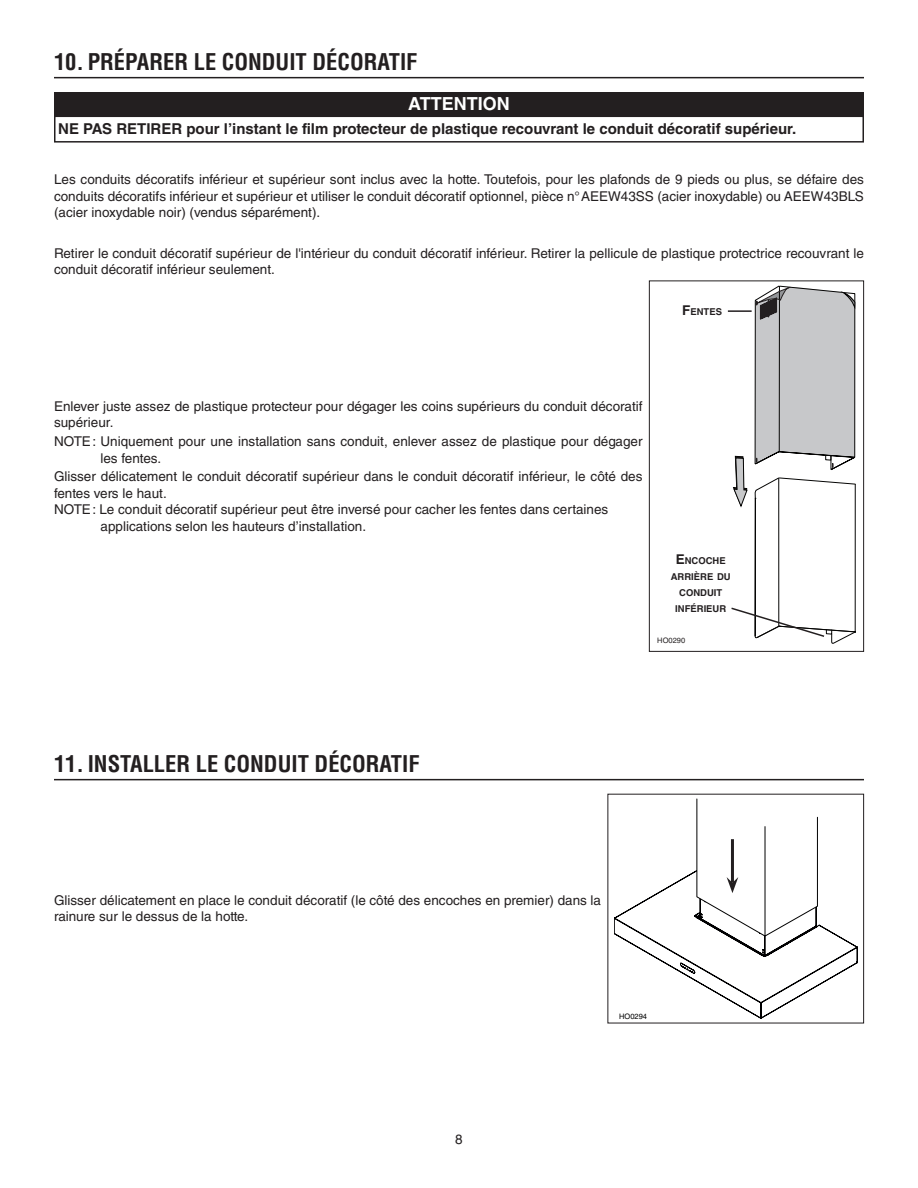
<style>
.page{position:relative;width:918px;height:1188px;background:#fff}
.page>*{position:absolute;margin:0;border:0;box-sizing:border-box;transform-origin:0 0}
.t1{font:700 condensed 22.5px "Helvetica LT Std";color:#231f20}
.t2{font:700 18px "Helvetica LT Std";color:#fff}
.t3{font:700 15px "Helvetica LT Std";color:#231f20}
.t4{font:13.5px/16.2px "Helvetica LT Std";color:#231f20}
.t5{font:700 9.45px/16.2px "Helvetica LT Std";color:#231f20;text-align:center}
.t6{font:7.5px "Helvetica";color:#231f20}
.t7{font:7.5px "Helvetica LT Std";color:#000001}
.s1{font-size:13.5px}
</style>
<div class="page">
<hr style="left:54px;top:77px;width:810px;height:1px;background:#231f20">
<hr style="left:728px;top:310px;width:24px;height:2px;background:#231f20">
<div style="left:649px;top:281px;width:215px;height:371px;border:1px solid #231f20"></div>
<svg style="left:730px;top:286px;width:126px;height:365px"></svg>
<hr style="left:54px;top:779px;width:810px;height:1px;background:#231f20">
<svg style="left:614px;top:799px;width:244px;height:220px"></svg>
<div style="left:54px;top:92px;width:810px;height:24px;background:#231f20"></div>
<div style="left:54px;top:116px;width:810px;height:27px;border:2px solid #231f20"></div>
<p class="t1" style="left:54px;top:48px;width:365px">10. PRÉPARER LE CONDUIT DÉCORATIF</p>
<p class="t2" style="left:408px;top:93px;width:103px">ATTENTION</p>
<p class="t3" style="left:58px;top:120px;width:740px">NE PAS RETIRER pour l’instant le film protecteur de plastique recouvrant le conduit décoratif supérieur.</p>
<p class="t4" style="left:54px;top:172px;width:812px;text-align:justify">Les conduits décoratifs inférieur et supérieur sont inclus avec la hotte. Toutefois, pour les plafonds de 9 pieds ou plus, se défaire des conduits décoratifs inférieur et supérieur et utiliser le conduit décoratif optionnel, pièce n°AEEW43SS (acier inoxydable) ou AEEW43BLS (acier inoxydable noir) (vendus séparément).</p>
<p class="t4" style="left:54px;top:245px;width:812px">Retirer le conduit décoratif supérieur de l'intérieur du conduit décoratif inférieur. Retirer la pellicule de plastique protectrice recouvrant le conduit décoratif inférieur seulement.</p>
<p class="t5" style="left:682px;top:304px;width:41px"><span class="s1">F</span>ENTES</p>
<p class="t4" style="left:54px;top:398px;width:590px">Enlever juste assez de plastique protecteur pour dégager les coins supérieurs du conduit décoratif supérieur.</p>
<p class="t4" style="left:100px;top:434px;width:544px;text-indent:-46px">NOTE: Uniquement pour une installation sans conduit, enlever assez de plastique pour dégager les fentes.</p>
<p class="t4" style="left:54px;top:469px;width:590px">Glisser délicatement le conduit décoratif supérieur dans le conduit décoratif inférieur, le côté des fentes vers le haut.</p>
<p class="t4" style="left:100px;top:502px;width:509px;text-indent:-46px">NOTE: Le conduit décoratif supérieur peut être inversé pour cacher les fentes dans certaines applications selon les hauteurs d’installation.</p>
<p class="t5" style="left:671px;top:552px;width:61px"><span class="s1">E</span>NCOCHE<br>ARRIÈRE DU<br>CONDUIT<br>INFÉRIEUR</p>
<p class="t6" style="left:657px;top:636px;width:29px">HO0290</p>
<p class="t1" style="left:54px;top:750px;width:367px">11. INSTALLER LE CONDUIT DÉCORATIF</p>
<p class="t4" style="left:54px;top:892px;width:549px">Glisser délicatement en place le conduit décoratif (le côté des encoches en premier) dans la rainure sur le dessus de la hotte.</p>
<p class="t7" style="left:619px;top:1012px;width:29px">HO0294</p>
<p class="t4" style="left:455px;top:1131px;width:9px">8</p>
</div>
